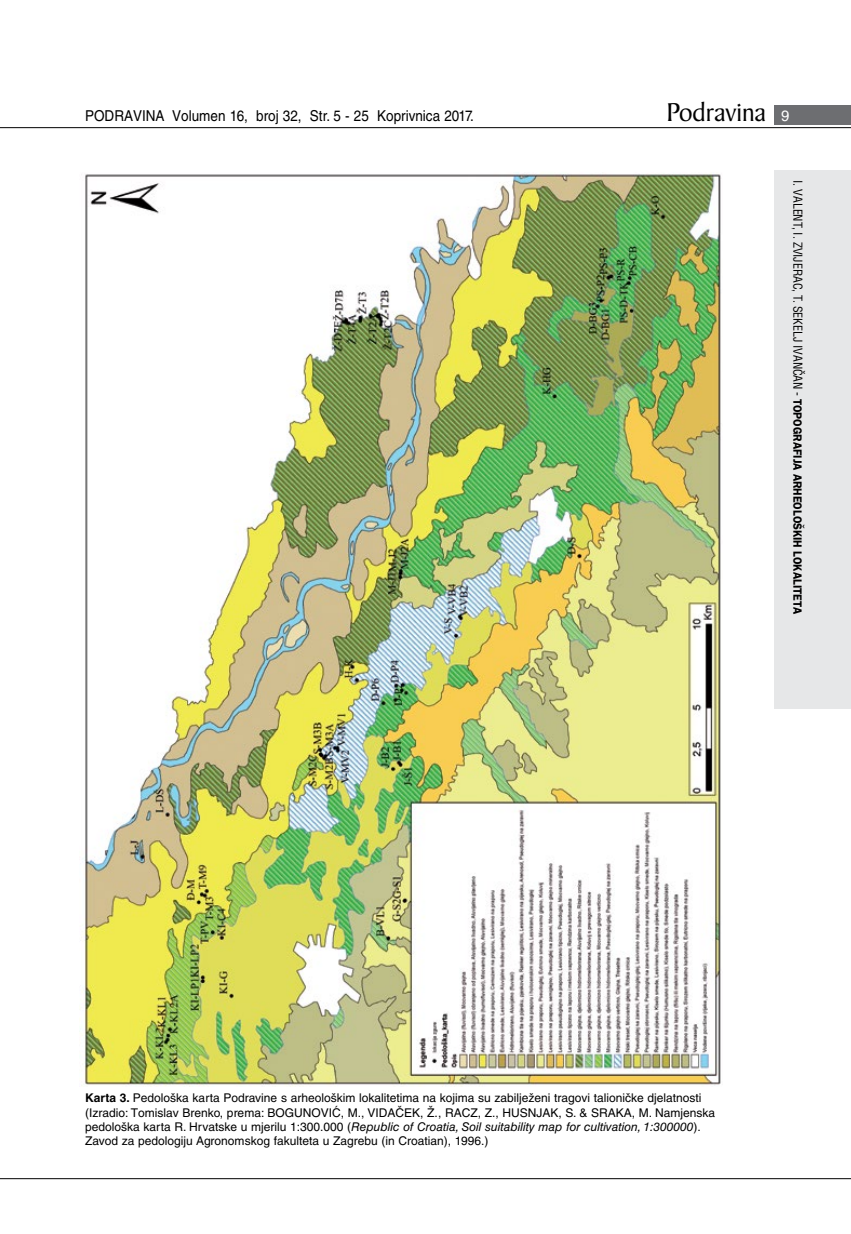
<style>
.page{position:relative;width:851px;height:1234px;background:#fff}
.page>*{position:absolute;margin:0;border:0;box-sizing:border-box;transform-origin:0 0}
.t1{font:27.6px "Baker Signet BT";color:#000}
.t2{font:15px "Helvetica LT Skin 29";color:#000;scale:.9 1}
.t3{font:12px/14.4px "Helvetica LT Skin 29";color:#000}
.t4{font:condensed 12px "Helvetica LT Skin 29";letter-spacing:-.005em;color:#000}
.s1{font-family:"Helvetica LT Skin 29";font-size:15px;color:#fff}
.s2{font-family:"ITC Franklin Gothic Skin 29";font-weight:600;font-stretch:normal}
.s3{font-weight:700}
.s4{font-style:italic}
</style>
<div class="page">
<div style="left:774px;top:170px;width:76px;height:538px;background:#e6e7e8"></div>
<div style="left:774px;top:105px;width:76px;height:19px;background:#6d6e71"></div>
<hr style="left:0;top:127px;width:850px;height:1px;background:#000">
<hr style="left:0;top:1177px;width:850px;height:1px;background:#000">
<img style="left:79px;top:172px;width:642px;height:914px">
<p class="t2" style="left:85px;top:107px;width:433px">PODRAVINA Volumen 16, broj 32, Str. 5 - 25 Koprivnica 2017.</p>
<h1 class="t1" style="left:666px;top:95px;width:125px">Podravina <span class="s1">9</span></h1>
<p class="t4" style="left:805px;top:180px;width:435px;rotate:90deg">I. VALENT, I. ZVIJERAC, T. SEKELJ IVANČAN - <span class="s2">TOPOGRAFIJA ARHEOLOŠKIH LOKALITETA</span></p>
<p class="t3" style="left:85px;top:1090px;width:631px"><span class="s3">Karta 3.</span> Pedološka karta Podravine s arheološkim lokalitetima na kojima su zabilježeni tragovi talioničke djelatnosti (Izradio: Tomislav Brenko, prema: BOGUNOVIĆ, M., VIDAČEK, Ž., RACZ, Z., HUSNJAK, S. &amp; SRAKA, M. Namjenska pedološka karta R. Hrvatske u mjerilu 1:300.000 (<span class="s4">Republic of Croatia, Soil suitability map for cultivation, 1:300000</span>).<br>Zavod za pedologiju Agronomskog fakulteta u Zagrebu (in Croatian), 1996.)</p>
</div>
